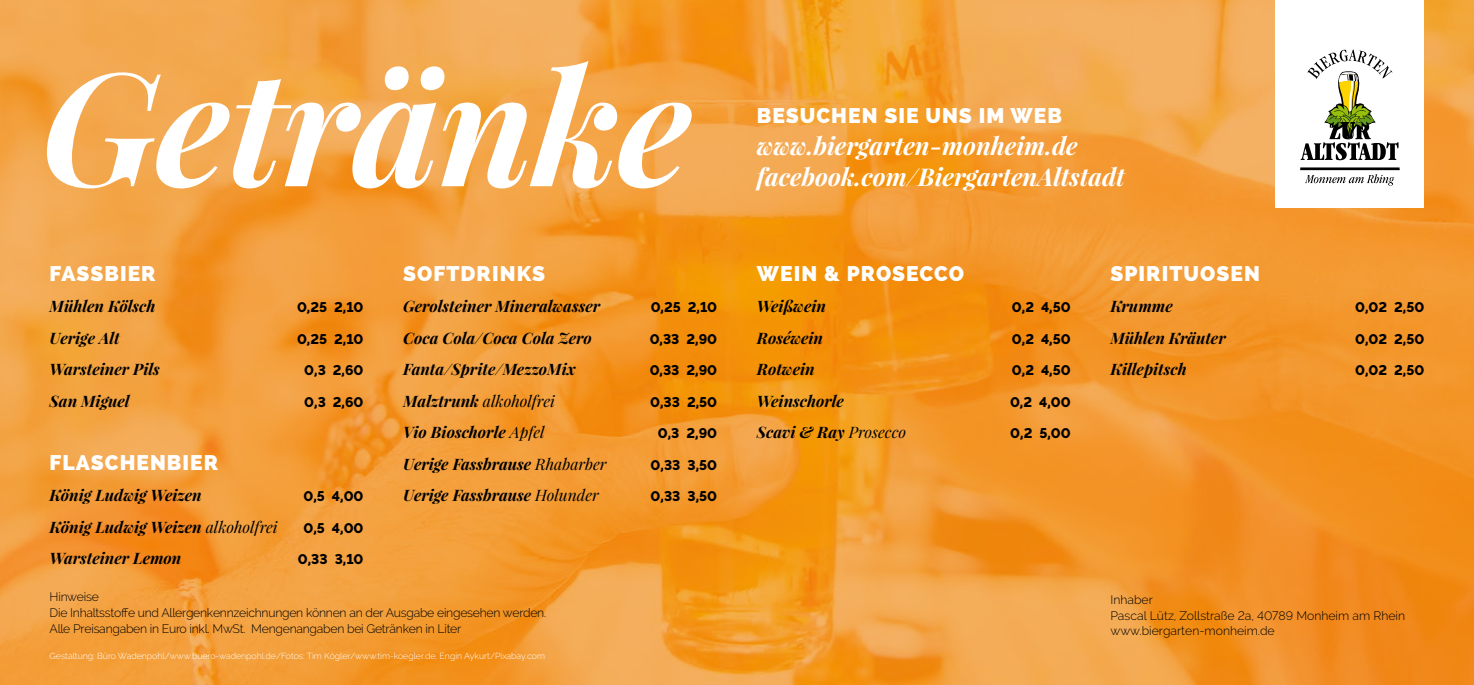
<style>
.page{position:relative;width:1474px;height:685px;background:#fff}
.page>*{position:absolute;margin:0;border:0;box-sizing:border-box;transform-origin:0 0}
.t1{font:italic 700 157.5px "Playfair Display";letter-spacing:-.01em;color:#fff}
.t2{font:italic 700 24.5px "Playfair Display";color:#fff}
.t3{font:800 21px "Raleway";letter-spacing:.05em;color:#fff}
.t4{font:italic 700 15.75px "Playfair Display";color:#000}
.t5{font:italic 15.75px "Playfair Display";color:#000}
.t6{font:800 14px "Raleway";color:#000}
.t7{font:300 12.25px/15.8px "Raleway";letter-spacing:-.02em;color:#000}
.t8{font:300 12.25px/15.8px "Raleway";color:#000}
.t9{font:300 8.75px "Raleway";color:#fff}
.s1{font-weight:400}
.s2{font-weight:700}
</style>
<div class="page">
<img style="left:0;top:0;width:1473px;height:685px">
<div style="left:1275px;top:0;width:149px;height:207px;background:#fff"></div>
<hr style="left:1300px;top:167px;width:99px;height:3px;background:#000">
<svg style="left:1300px;top:49px;width:98px;height:137px"></svg>
<h1 class="t1" style="left:41px;top:19px;width:652px">Getränke</h1>
<h3 class="t3" style="left:50px;top:261px;width:108px">FASSBIER</h3>
<p class="t4" style="left:50px;top:295px;width:107px">Mühlen Kölsch</p>
<p class="t6" style="left:297px;top:299px;width:68px">0,25 2,10</p>
<p class="t4" style="left:50px;top:327px;width:72px">Uerige Alt</p>
<p class="t6" style="left:297px;top:331px;width:68px">0,25 2,10</p>
<p class="t4" style="left:50px;top:358px;width:112px">Warsteiner Pils</p>
<p class="t6" style="left:304px;top:362px;width:61px">0,3 2,60</p>
<p class="t4" style="left:50px;top:390px;width:81px">San Miguel</p>
<p class="t6" style="left:304px;top:394px;width:61px">0,3 2,60</p>
<h3 class="t3" style="left:50px;top:450px;width:170px">FLASCHENBIER</h3>
<p class="t4" style="left:50px;top:484px;width:154px">König Ludwig Weizen</p>
<p class="t6" style="left:303px;top:488px;width:61px">0,5 4,00</p>
<p class="t4" style="left:50px;top:516px;width:229px">König Ludwig Weizen <span class="s1">alkoholfrei</span></p>
<p class="t6" style="left:303px;top:520px;width:61px">0,5 4,00</p>
<p class="t4" style="left:50px;top:547px;width:133px">Warsteiner Lemon</p>
<p class="t6" style="left:298px;top:551px;width:67px">0,33 3,10</p>
<h3 class="t3" style="left:403px;top:261px;width:143px">SOFTDRINKS</h3>
<p class="t4" style="left:403px;top:295px;width:198px">Gerolsteiner Mineralwasser</p>
<p class="t6" style="left:650px;top:299px;width:68px">0,25 2,10</p>
<p class="t4" style="left:403px;top:327px;width:190px">Coca Cola/Coca Cola Zero</p>
<p class="t6" style="left:649px;top:331px;width:69px">0,33 2,90</p>
<p class="t4" style="left:403px;top:358px;width:174px">Fanta/Sprite/MezzoMix</p>
<p class="t6" style="left:649px;top:362px;width:69px">0,33 2,90</p>
<p class="t5" style="left:403px;top:390px;width:153px"><span class="s2">Malztrunk</span> alkoholfrei</p>
<p class="t6" style="left:650px;top:394px;width:68px">0,33 2,50</p>
<p class="t4" style="left:403px;top:421px;width:143px">Vio Bioschorle <span class="s1">Apfel</span></p>
<p class="t6" style="left:658px;top:425px;width:61px">0,3 2,90</p>
<p class="t4" style="left:403px;top:453px;width:205px">Uerige Fassbrause <span class="s1">Rhabarber</span></p>
<p class="t6" style="left:650px;top:457px;width:68px">0,33 3,50</p>
<p class="t4" style="left:403px;top:484px;width:197px">Uerige Fassbrause <span class="s1">Holunder</span></p>
<p class="t6" style="left:650px;top:488px;width:68px">0,33 3,50</p>
<h3 class="t3" style="left:756px;top:104px;width:306px">BESUCHEN SIE UNS IM WEB</h3>
<h2 class="t2" style="left:756px;top:129px;width:322px">www.biergarten-monheim.de</h2>
<h2 class="t2" style="left:756px;top:160px;width:369px">facebook.com/BiergartenAltstadt</h2>
<h3 class="t3" style="left:756px;top:261px;width:209px">WEIN &amp; PROSECCO</h3>
<p class="t4" style="left:756px;top:295px;width:71px">Weißwein</p>
<p class="t6" style="left:1011px;top:299px;width:60px">0,2 4,50</p>
<p class="t4" style="left:756px;top:327px;width:68px">Roséwein</p>
<p class="t6" style="left:1011px;top:331px;width:60px">0,2 4,50</p>
<p class="t4" style="left:756px;top:358px;width:59px">Rotwein</p>
<p class="t6" style="left:1011px;top:362px;width:60px">0,2 4,50</p>
<p class="t4" style="left:756px;top:390px;width:89px">Weinschorle</p>
<p class="t6" style="left:1010px;top:394px;width:62px">0,2 4,00</p>
<p class="t4" style="left:756px;top:421px;width:151px">Scavi &amp; Ray <span class="s1">Prosecco</span></p>
<p class="t6" style="left:1010px;top:425px;width:62px">0,2 5,00</p>
<h3 class="t3" style="left:1110px;top:261px;width:151px">SPIRITUOSEN</h3>
<p class="t4" style="left:1110px;top:295px;width:64px">Krumme</p>
<p class="t6" style="left:1355px;top:299px;width:71px">0,02 2,50</p>
<p class="t4" style="left:1110px;top:327px;width:117px">Mühlen Kräuter</p>
<p class="t6" style="left:1355px;top:331px;width:71px">0,02 2,50</p>
<p class="t4" style="left:1110px;top:358px;width:78px">Killepitsch</p>
<p class="t6" style="left:1355px;top:362px;width:71px">0,02 2,50</p>
<p class="t7" style="left:50px;top:589px;width:498px">Hinweise<br>Die Inhaltsstoffe und Allergenkennzeichnungen können an der Ausgabe eingesehen werden.<br>Alle Preisangaben in Euro inkl. MwSt. Mengenangaben bei Getränken in Liter</p>
<p class="t8" style="left:1110px;top:591px;width:296px">Inhaber<br>Pascal Lütz, Zollstraße 2a, 40789 Monheim am Rhein www.biergarten-monheim.de</p>
<p class="t9" style="left:50px;top:650px;width:497px">Gestaltung: Büro Wadenpohl/www.buero-wadenpohl.de/Fotos: Tim Kögler/www.tim-koegler.de, Engin Aykurt/Pixabay.com</p>
</div>
